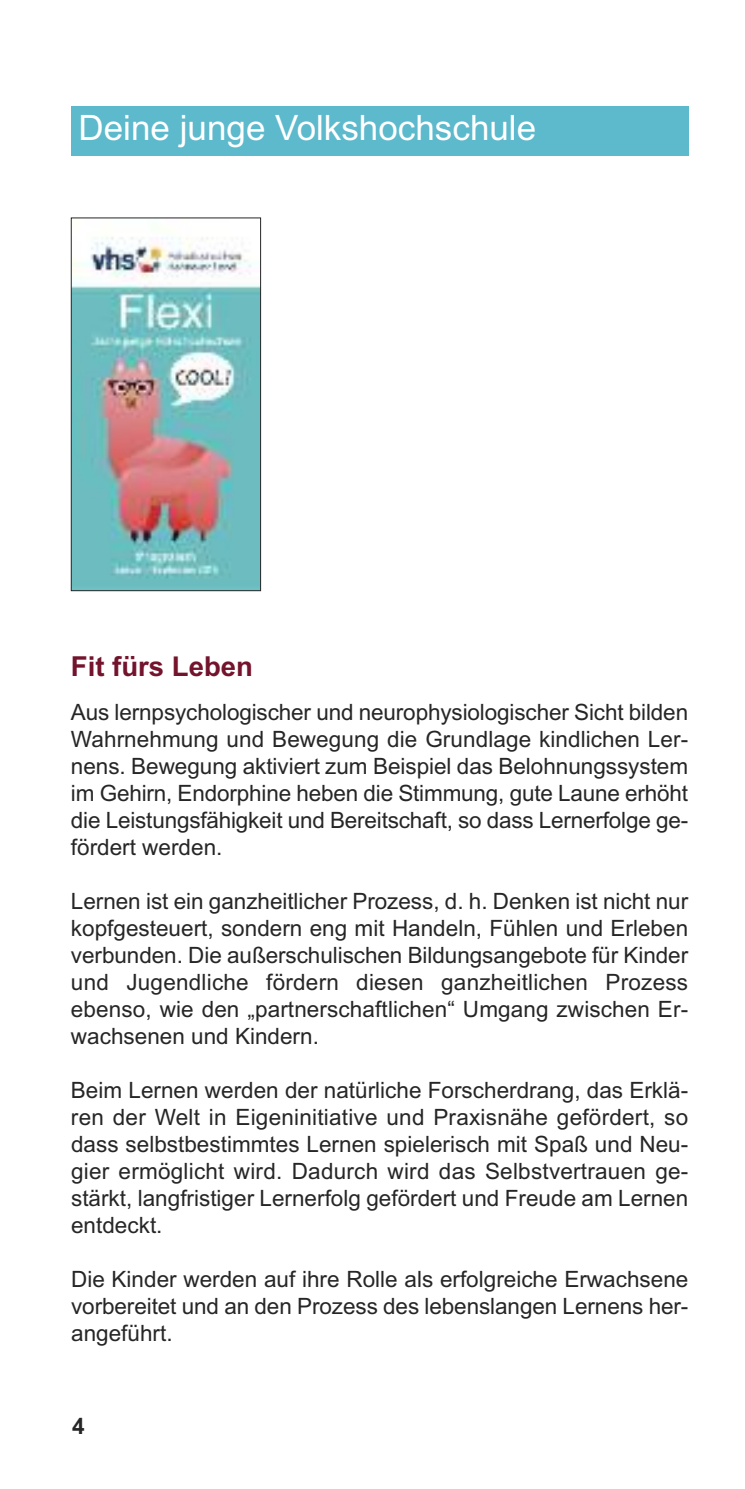
<style>
.page{position:relative;width:745px;height:1489px;background:#fff}
.page>*{position:absolute;margin:0;border:0;box-sizing:border-box;transform-origin:0 0}
.t1{font:35px "Arial";color:#fff}
.t2{font:700 27.5px "Arial";color:#73132c}
.t3{font:22.5px/27px "Arial";color:#272627;text-align:justify}
.t4{font:700 22.5px "Arial";color:#272627}
</style>
<div class="page">
<div style="left:71px;top:107px;width:616px;height:49px;background:#5db9cc"></div>
<img style="left:73px;top:227px;width:186px;height:362px">
<div style="left:71px;top:218px;width:190px;height:373px;border:1px solid #272627"></div>
<h1 class="t1" style="left:78px;top:107px;width:459px">Deine junge Volkshochschule</h1>
<p class="t2" style="left:71px;top:650px;width:183px">Fit fürs Leben</p>
<p class="t3" style="left:71px;top:698px;width:618px">Aus lernpsychologischer und neurophysiologischer Sicht bilden Wahrnehmung und Bewegung die Grundlage kindlichen Ler&shy;nens. Bewegung aktiviert zum Beispiel das Belohnungssystem im Gehirn, Endorphine heben die Stimmung, gute Laune erhöht die Leistungsfähigkeit und Bereitschaft, so dass Lernerfolge ge&shy;fördert werden.</p>
<p class="t3" style="left:71px;top:887px;width:618px">Lernen ist ein ganzheitlicher Prozess, d. h. Denken ist nicht nur kopfgesteuert, sondern eng mit Handeln, Fühlen und Erleben verbunden. Die außerschulischen Bildungsangebote für Kinder und Jugendliche fördern diesen ganzheitlichen Prozess ebenso, wie den „partnerschaftlichen“ Umgang zwischen Er&shy;wachsenen und Kindern.</p>
<p class="t3" style="left:71px;top:1076px;width:618px">Beim Lernen werden der natürliche Forscherdrang, das Erklä&shy;ren der Welt in Eigeninitiative und Praxisnähe gefördert, so dass selbstbestimmtes Lernen spielerisch mit Spaß und Neu&shy;gier ermöglicht wird. Dadurch wird das Selbstvertrauen ge&shy;stärkt, langfristiger Lernerfolg gefördert und Freude am Lernen entdeckt.</p>
<p class="t3" style="left:71px;top:1265px;width:618px">Die Kinder werden auf ihre Rolle als erfolgreiche Erwachsene vorbereitet und an den Prozess des lebenslangen Lernens her&shy;angeführt.</p>
<p class="t4" style="left:72px;top:1413px;width:14px">4</p>
</div>
